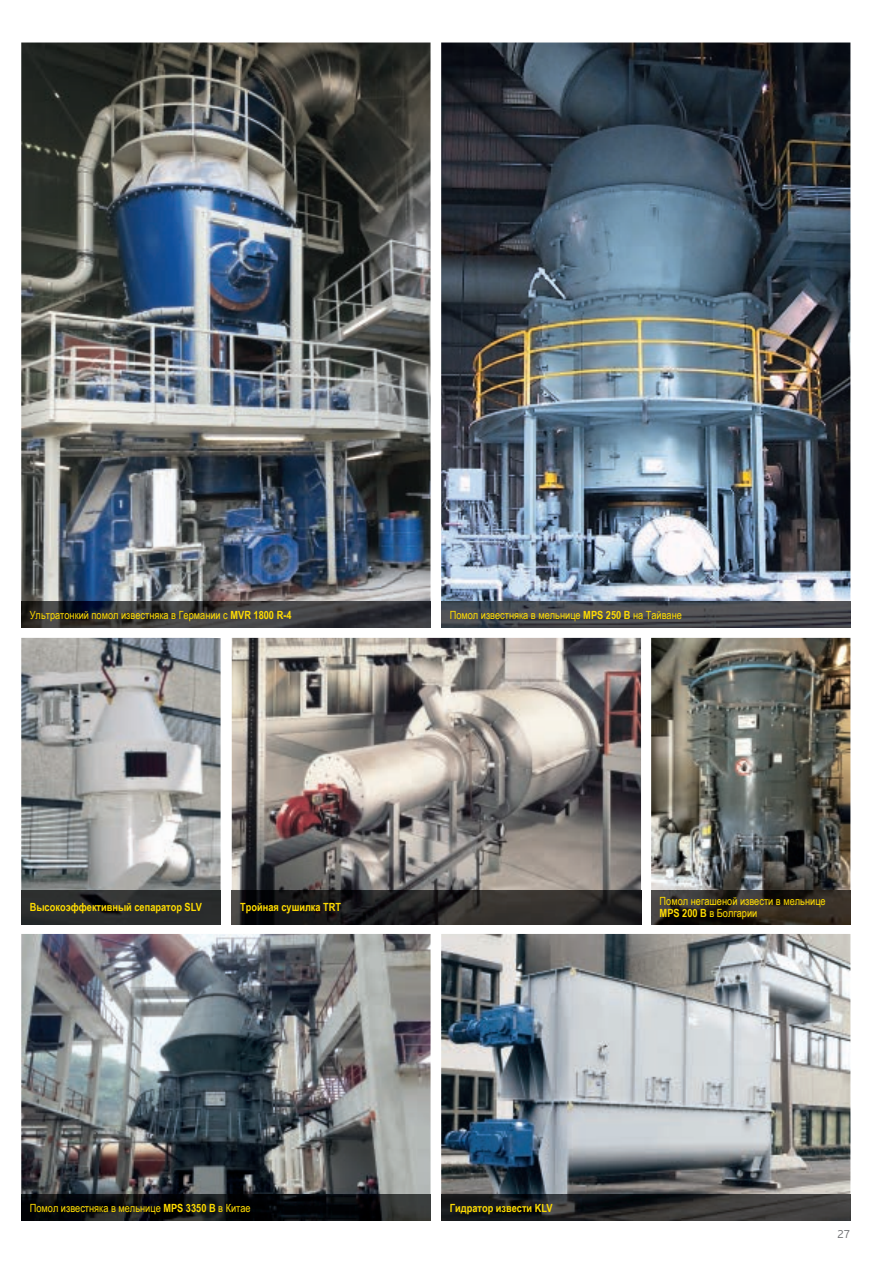
<style>
.page{position:relative;width:893px;height:1263px;background:#fff}
.page>*{position:absolute;margin:0;border:0;box-sizing:border-box;transform-origin:0 0}
.t1{font:11.25px/12px "Arial Narrow";color:#ffdc01}
.t2{font:700 11.25px "Arial Narrow";color:#ffdc01}
.t3{font:300 11.25px "Interstate";color:#6c6d70}
.s1{font-weight:700}
</style>
<div class="page">
<img style="left:21px;top:934px;width:410px;height:261px">
<img style="left:232px;top:638px;width:409px;height:252px">
<img style="left:441px;top:934px;width:409px;height:261px">
<img style="left:651px;top:638px;width:199px;height:252px">
<img style="left:21px;top:638px;width:200px;height:252px">
<img style="left:441px;top:43px;width:409px;height:559px">
<img style="left:21px;top:43px;width:410px;height:559px">
<img style="left:232px;top:890px;width:409px;height:34px">
<img style="left:441px;top:1195px;width:409px;height:25px">
<img style="left:21px;top:1195px;width:410px;height:25px">
<img style="left:651px;top:890px;width:199px;height:34px">
<img style="left:441px;top:602px;width:409px;height:25px">
<img style="left:21px;top:602px;width:410px;height:25px">
<img style="left:21px;top:890px;width:200px;height:34px">
<p class="t1" style="left:30px;top:608px;width:263px">Ультратонкий помол известняка в Германии с <span class="s1">MVR 1800 R-4</span></p>
<p class="t1" style="left:450px;top:608px;width:234px">Помол известняка в мельнице <span class="s1">MPS 250 B</span> на Тайване</p>
<p class="t2" style="left:30px;top:899px;width:174px">Высокоэффективный сепаратор SLV</p>
<p class="t2" style="left:240px;top:899px;width:102px">Тройная сушилка TRT</p>
<p class="t1" style="left:660px;top:895px;width:168px">Помол негашеной извести в мельнице<br><span class="s1">MPS 200 B</span> в Болгарии</p>
<p class="t1" style="left:30px;top:1201px;width:222px">Помол известняка в мельнице <span class="s1">MPS 3350 B</span> в Китае</p>
<p class="t2" style="left:450px;top:1199px;width:104px">Гидратор извести KLV</p>
<p class="t3" style="left:838px;top:1228px;width:14px">27</p>
</div>
